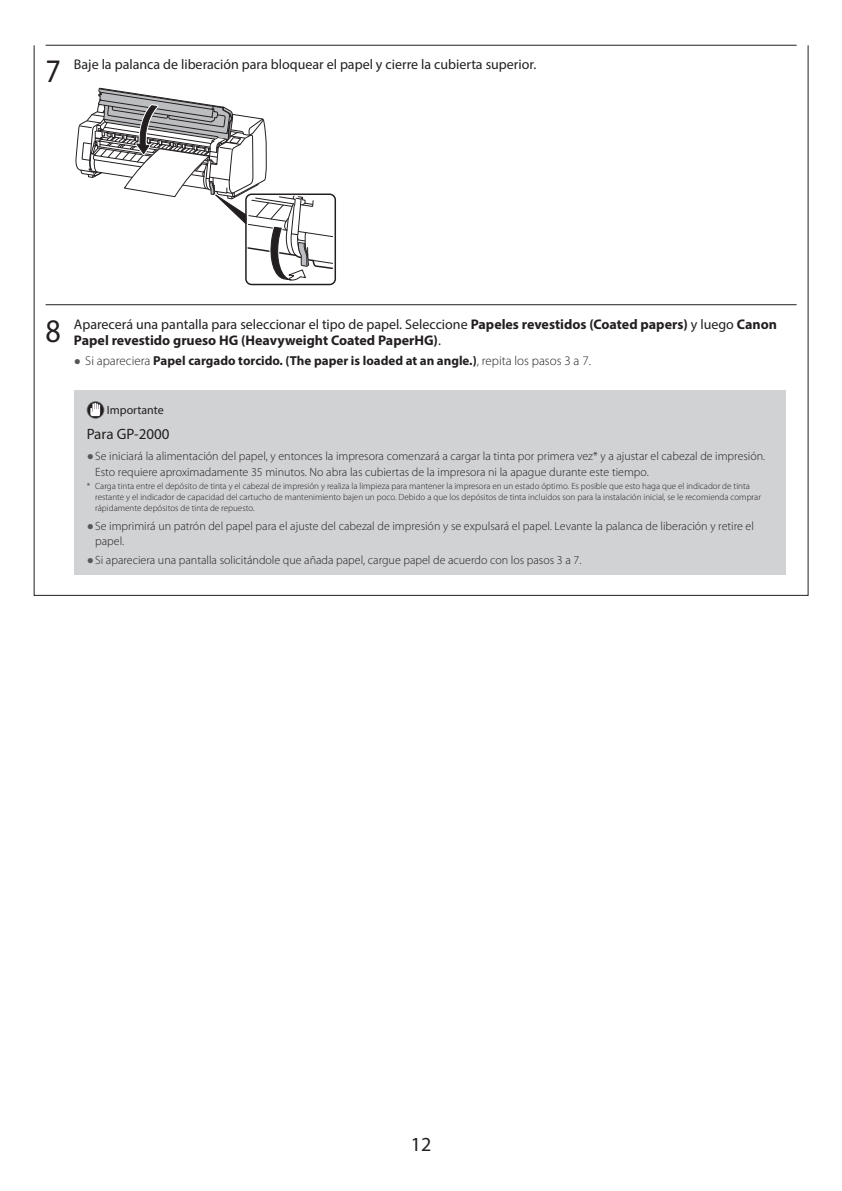
<style>
.page{position:relative;width:842px;height:1191px;background:#fff}
.page>*{position:absolute;margin:0;border:0;box-sizing:border-box;transform-origin:0 0}
.t1{font:33px "Myriad Pro";color:#231f20;scale:.91 1}
.t2{font:20px "Myriad Pro";color:#231f20}
.t3{font:15px "Myriad Pro";color:#231f20}
.t4{font:700 14px/15.6px "Myriad Pro";color:#231f20}
.t5{font:14px "Myriad Pro";color:#231f20}
.t6{font:700 13px "Myriad Pro";color:#231f20}
.t7{font:300 12px/15.6px "Myriad Pro";color:#231f20}
.t8{font:12px "Myriad Pro";color:#231f20}
.t9{font:300 9px/11px "Myriad Pro";color:#231f20}
.s1{font-weight:400}
.s2{font-family:"Arial";font-weight:400;font-size:12px;color:#57585a}
.s3{font-weight:300}
.s4{font-family:"Arial";font-weight:400;color:#57585a}
</style>
<div class="page">
<svg style="left:75px;top:87px;width:261px;height:199px"></svg>
<hr style="left:46px;top:304px;width:751px;height:1px;background:#231f20">
<div style="left:74px;top:391px;width:711px;height:184px;background:#d1d2d4"></div>
<svg style="left:87px;top:401px;width:17px;height:18px"></svg>
<svg style="left:88px;top:402px;width:15px;height:16px"></svg>
<svg style="left:90px;top:403px;width:10px;height:13px"></svg>
<h1 class="t1" style="left:46px;top:51px;width:18px">7</h1>
<p class="t5" style="left:74px;top:56px;width:464px">Baje la palanca de liberación para bloquear el papel y cierre la cubierta superior.</p>
<h1 class="t1" style="left:46px;top:310px;width:18px">8</h1>
<p class="t4" style="left:74px;top:316px;width:704px"><span class="s1">Aparecerá una pantalla para seleccionar el tipo de papel. Seleccione</span> Papeles revestidos (Coated papers) <span class="s1">y luego</span> Canon<br>Papel revestido grueso HG (Heavyweight Coated PaperHG)<span class="s1">.</span></p>
<p class="t6" style="left:74px;top:352px;width:518px"><span class="s2">●</span> <span class="s3">Si apareciera</span> Papel cargado torcido. (The paper is loaded at an angle.)<span class="s3">, repita los pasos 3 a 7.</span></p>
<p class="t8" style="left:107px;top:403px;width:58px">Importante</p>
<p class="t3" style="left:87px;top:424px;width:84px">Para GP-2000</p>
<p class="t7" style="left:95px;top:448px;width:672px;text-indent:-9px"><span class="s4">●</span> Se iniciará la alimentación del papel, y entonces la impresora comenzará a cargar la tinta por primera vez* y a ajustar el cabezal de impresión.<br>Esto requiere aproximadamente 35 minutos. No abra las cubiertas de la impresora ni la apague durante este tiempo.</p>
<p class="t9" style="left:95px;top:480px;width:667px;text-indent:-9px">* Carga tinta entre el depósito de tinta y el cabezal de impresión y realiza la limpieza para mantener la impresora en un estado óptimo. Es posible que esto haga que el indicador de tinta restante y el indicador de capacidad del cartucho de mantenimiento bajen un poco. Debido a que los depósitos de tinta incluidos son para la instalación inicial, se le recomienda comprar rápidamente depósitos de tinta de repuesto.</p>
<p class="t7" style="left:95px;top:518px;width:660px;text-indent:-9px"><span class="s4">●</span> Se imprimirá un patrón del papel para el ajuste del cabezal de impresión y se expulsará el papel. Levante la palanca de liberación y retire el papel.</p>
<p class="t7" style="left:87px;top:552px;width:496px"><span class="s4">●</span> Si apareciera una pantalla solicitándole que añada papel, cargue papel de acuerdo con los pasos 3 a 7.</p>
<h2 class="t2" style="left:411px;top:1132px;width:22px">12</h2>
</div>
